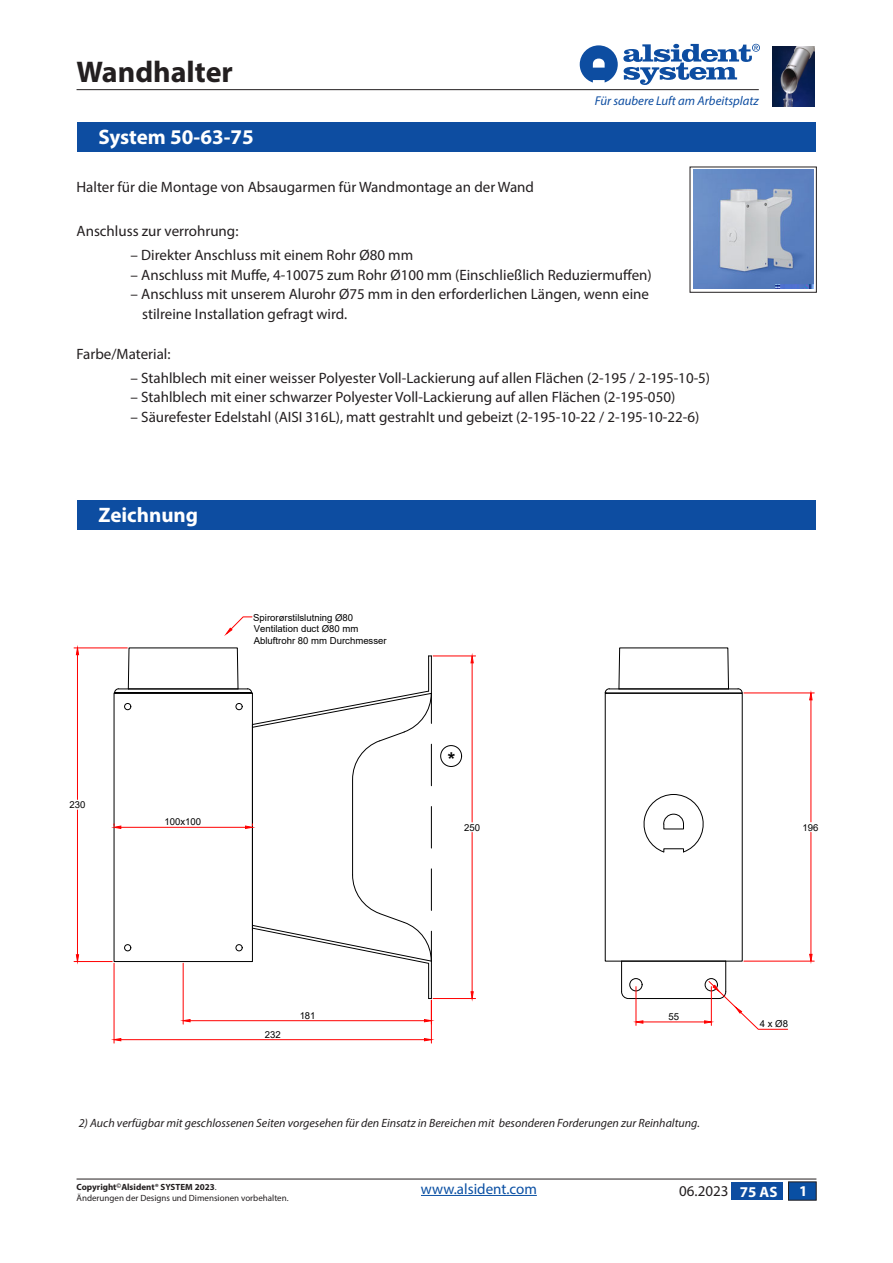
<style>
.page{position:relative;width:893px;height:1263px;background:#fff}
.page>*{position:absolute;margin:0;border:0;box-sizing:border-box;transform-origin:0 0}
.Overskrift{font:700 30px "Myriad Pro";color:#231f20}
.Bjælketekst{font:700 21px "Myriad Pro";color:#fff}
.t1{font:700 19.2px "Arial";color:#000}
.Punktopstilling{font:15px/19.5px "Myriad Pro";color:#231f20}
.Billedtekst{font:15px "Myriad Pro";color:#094fa3}
.Skematekst{font:15px "Myriad Pro";color:#231f20}
.Sidetal{font:700 15px "Myriad Pro";color:#fff}
.t2{font:italic 12.75px "Myriad Pro";color:#0d4da1}
.t3{font:italic 12px "Myriad Pro";color:#231f20}
.t4{font:9.6px/11.6px "Arial";color:#000}
.t5{font:9px/10.5px "Myriad Pro";color:#231f20}
.t6{font:6.9px "Arial";color:#000}
.s1{font-weight:700}
</style>
<div class="page">
<svg style="left:580px;top:44px;width:180px;height:41px"></svg>
<img style="left:772px;top:47px;width:43px;height:60px">
<svg style="left:73px;top:616px;width:742px;height:428px"></svg>
<div style="left:731px;top:1182px;width:52px;height:18px;background:#0d4da1"></div>
<hr style="left:77px;top:89px;width:682px;height:1px;background:#231f20">
<hr style="left:77px;top:1179px;width:739px;height:1px;background:#231f20">
<div style="left:788px;top:1182px;width:28px;height:18px;background:#094fa3"></div>
<hr style="left:421px;top:1195px;width:116px;height:1px;background:#094fa3">
<img style="left:693px;top:169px;width:120px;height:120px">
<div style="left:77px;top:122px;width:739px;height:29px;background:#0d4da1"></div>
<div style="left:77px;top:500px;width:739px;height:29px;background:#0d4da1"></div>
<p class="Overskrift" style="left:77px;top:52px;width:158px">Wandhalter</p>
<p class="Bjælketekst" style="left:98px;top:123px;width:157px">System 50-63-75</p>
<p class="t2" style="left:595px;top:93px;width:165px">Für saubere Luft am Arbeitsplatz</p>
<p class="Punktopstilling" style="left:77px;top:177px;width:459px">Halter für die Montage von Absaugarmen für Wandmontage an der Wand</p>
<p class="Punktopstilling" style="left:77px;top:221px;width:163px">Anschluss zur verrohrung:</p>
<p class="Punktopstilling" style="left:131px;top:245px;width:284px">– Direkter Anschluss mit einem Rohr Ø80 mm</p>
<p class="Punktopstilling" style="left:131px;top:265px;width:523px">– Anschluss mit Muffe, 4-10075 zum Rohr Ø100 mm (Einschließlich Reduziermuffen)</p>
<p class="Punktopstilling" style="left:142px;top:284px;width:508px;text-indent:-12px">– Anschluss mit unserem Alurohr Ø75 mm in den erforderlichen Längen, wenn eine stilreine Installation gefragt wird.</p>
<p class="Punktopstilling" style="left:77px;top:344px;width:96px">Farbe/Material:</p>
<p class="Punktopstilling" style="left:131px;top:368px;width:581px">– Stahlblech mit einer weisser Polyester Voll-Lackierung auf allen Flächen (2-195 / 2-195-10-5)</p>
<p class="Punktopstilling" style="left:131px;top:387px;width:546px">– Stahlblech mit einer schwarzer Polyester Voll-Lackierung auf allen Flächen (2-195-050)</p>
<p class="Punktopstilling" style="left:131px;top:407px;width:570px">– Säurefester Edelstahl (AISI 316L), matt gestrahlt und gebeizt (2-195-10-22 / 2-195-10-22-6)</p>
<p class="Bjælketekst" style="left:98px;top:501px;width:101px">Zeichnung</p>
<p class="t4" style="left:253px;top:611px;width:135px">Spirorørstilslutning Ø80<br>Ventilation duct Ø80 mm<br>Abluftrohr 80 mm Durchmesser</p>
<p class="t4" style="left:70px;top:799px;width:17px">230</p>
<p class="t4" style="left:164px;top:816px;width:38px">100x100</p>
<p class="t1" style="left:448px;top:746px;width:9px">*</p>
<p class="t4" style="left:464px;top:821px;width:17px">250</p>
<p class="t4" style="left:803px;top:821px;width:17px">196</p>
<p class="t4" style="left:265px;top:1029px;width:17px">232</p>
<p class="t4" style="left:300px;top:1010px;width:17px">181</p>
<p class="t4" style="left:668px;top:1011px;width:12px">55</p>
<p class="t4" style="left:760px;top:1018px;width:30px">4 x Ø8</p>
<p class="t3" style="left:79px;top:1116px;width:623px">2) Auch verfügbar mit geschlossenen Seiten vorgesehen für den Einsatz in Bereichen mit besonderen Forderungen zur Reinhaltung.</p>
<p class="t6" style="left:402px;top:1118px;width:34px">1. udgave:</p>
<p class="t6" style="left:480px;top:1118px;width:30px">Attention:</p>
<p class="t6" style="left:553px;top:1118px;width:25px">Projekt:</p>
<p class="t5" style="left:77px;top:1182px;width:214px"><span class="s1">Copyright</span><sup>©</sup><span class="s1">Alsident® SYSTEM 2023</span>.<br>Änderungen der Designs und Dimensionen vorbehalten.</p>
<p class="Billedtekst" style="left:421px;top:1180px;width:117px">www.alsident.com</p>
<p class="Skematekst" style="left:679px;top:1181px;width:51px">06.2023</p>
<p class="Sidetal" style="left:740px;top:1182px;width:39px">75 AS</p>
<p class="Sidetal" style="left:770px;top:1182px;width:9px">L</p>
<p class="Sidetal" style="left:799px;top:1181px;width:10px">9</p>
<p class="Sidetal" style="left:799px;top:1181px;width:10px">1</p>
</div>
